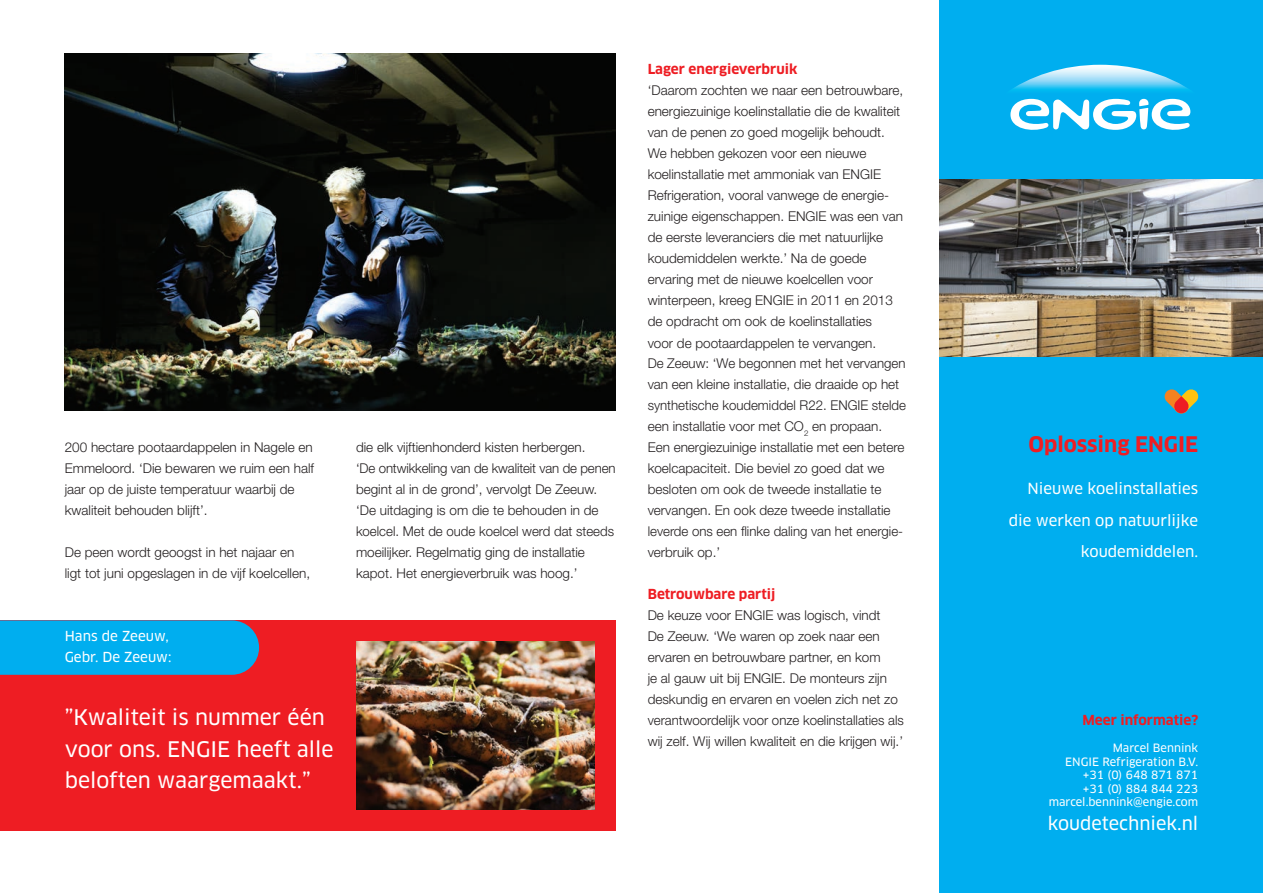
<style>
.page{position:relative;width:1263px;height:893px;background:#fff}
.page>*{position:absolute;margin:0;border:0;box-sizing:border-box;transform-origin:0 0}
.t1{font:21px/31.5px "Clan OT News";color:#fff}
.t2{font:700 21px "Clan OT";color:#ee1d23}
.t3{font:18px "Clan OT News";color:#fff}
.t4{font:15px/31.5px "Clan OT News";color:#fff;text-align:right}
.t5{font:300 13.5px/21px "Helvetica Neue";color:#231f20}
.t6{font:700 13.5px "Clan OT";color:#ee1d23}
.t7{font:13.5px/21px "Clan OT News";color:#fff}
.t8{font:11.25px/13.5px "Clan OT News";color:#fff;text-align:right}
</style>
<div class="page">
<div style="left:0;top:620px;width:615px;height:210px;background:#ee1d23"></div>
<img style="left:356px;top:641px;width:238px;height:168px">
<div style="left:0;top:620px;width:259px;height:55px;background:#00aeef"></div>
<div style="left:939px;top:0;width:324px;height:893px;background:#00aeef"></div>
<img style="left:1011px;top:65px;width:179px;height:26px">
<svg style="left:1010px;top:99px;width:180px;height:31px"></svg>
<img style="left:939px;top:179px;width:324px;height:177px">
<svg style="left:1164px;top:389px;width:35px;height:25px"></svg>
<img style="left:65px;top:53px;width:550px;height:357px">
<p class="t5" style="left:65px;top:437px;width:251px">200 hectare pootaardappelen in Nagele en Emmeloord. ‘Die bewaren we ruim een half jaar op de juiste temperatuur waarbij de kwaliteit behouden blijft’.</p>
<p class="t5" style="left:65px;top:542px;width:247px">De peen wordt geoogst in het najaar en ligt tot juni opgeslagen in de vijf koelcellen,</p>
<p class="t7" style="left:65px;top:626px;width:108px">Hans de Zeeuw,<br>Gebr. De Zeeuw:</p>
<h1 class="t1" style="left:65px;top:702px;width:270px">”Kwaliteit is nummer één voor ons. ENGIE heeft alle beloften waargemaakt.”</h1>
<p class="t5" style="left:356px;top:437px;width:261px">die elk vijftienhonderd kisten herbergen.<br>‘De ontwikkeling van de kwaliteit van de penen begint al in de grond’, vervolgt De Zeeuw. ‘De uitdaging is om die te behouden in de koelcel. Met de oude koelcel werd dat steeds moeilijker. Regelmatig ging de installatie kapot. Het energieverbruik was hoog.’</p>
<p class="t6" style="left:648px;top:62px;width:151px">Lager energieverbruik</p>
<p class="t5" style="left:648px;top:80px;width:260px">‘Daarom zochten we naar een betrouwbare, energiezuinige koelinstallatie die de kwaliteit van de penen zo goed mogelijk behoudt.<br>We hebben gekozen voor een nieuwe koelinstallatie met ammoniak van ENGIE Refrigeration, vooral vanwege de energie&shy;zuinige eigenschappen. ENGIE was een van de eerste leveranciers die met natuurlijke koudemiddelen werkte.’ Na de goede ervaring met de nieuwe koelcellen voor winterpeen, kreeg ENGIE in 2011 en 2013 de opdracht om ook de koelinstallaties<br>voor de pootaardappelen te vervangen.<br>De Zeeuw: ‘We begonnen met het vervangen van een kleine installatie, die draaide op het synthetische koudemiddel R22. ENGIE stelde een installatie voor met CO<sub>2</sub> en propaan.<br>Een energiezuinige installatie met een betere koelcapaciteit. Die beviel zo goed dat we besloten om ook de tweede installatie te vervangen. En ook deze tweede installatie leverde ons een flinke daling van het energie - verbruik op.’</p>
<p class="t6" style="left:648px;top:587px;width:129px">Betrouwbare partij</p>
<p class="t5" style="left:648px;top:605px;width:258px">De keuze voor ENGIE was logisch, vindt<br>De Zeeuw. ‘We waren op zoek naar een ervaren en betrouwbare partner, en kom<br>je al gauw uit bij ENGIE. De monteurs zijn deskundig en ervaren en voelen zich net zo verantwoordelijk voor onze koelinstallaties als wij zelf. Wij willen kwaliteit en die krijgen wij.’</p>
<h1 class="t2" style="left:1028px;top:432px;width:171px">Oplossing ENGIE</h1>
<p class="t4" style="left:1009px;top:473px;width:191px">Nieuwe koelinstallaties die werken op natuurlijke koudemiddelen.</p>
<p class="t6" style="left:1082px;top:713px;width:117px">Meer informatie?</p>
<p class="t8" style="left:1049px;top:741px;width:151px">Marcel Bennink<br>ENGIE Refrigeration B.V. +31 (0) 648 871 871<br>+31 (0) 884 844 223 marcel.bennink@engie.com</p>
<h2 class="t3" style="left:1048px;top:813px;width:152px">koudetechniek.nl</h2>
</div>
